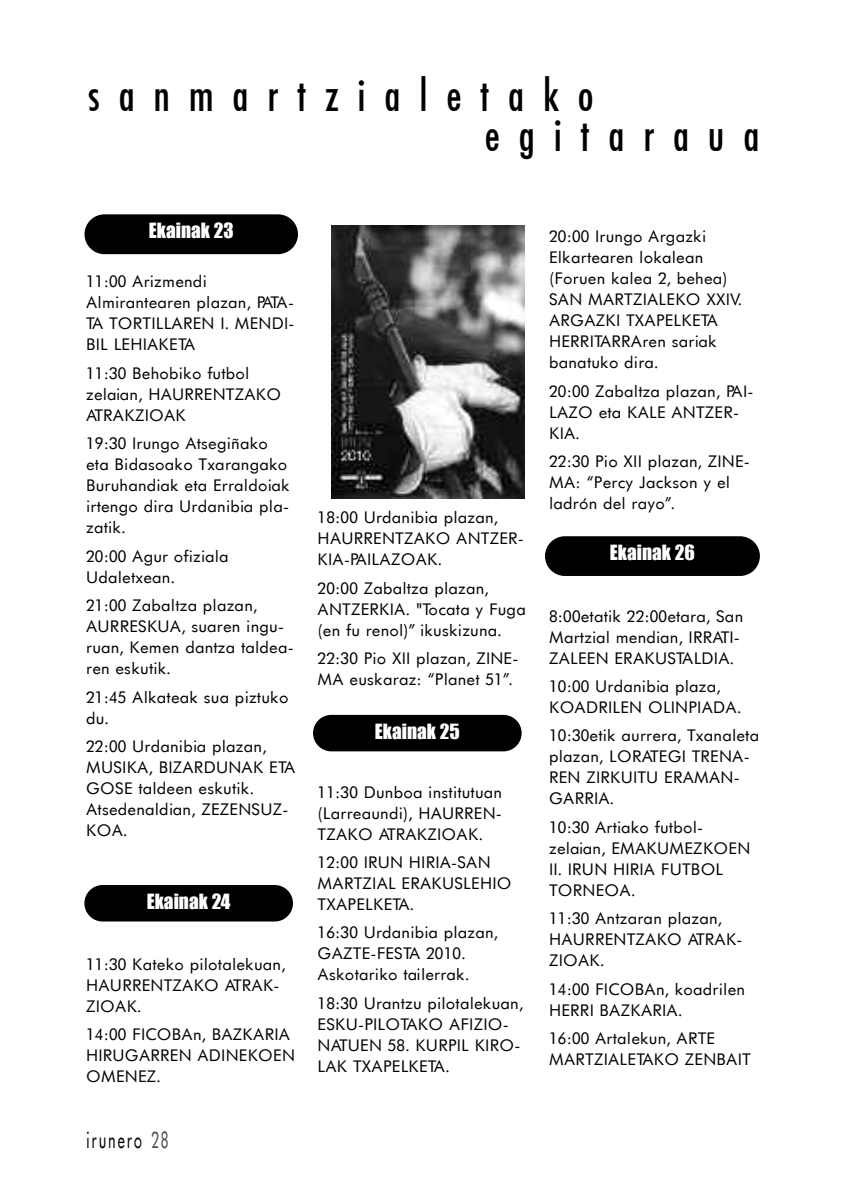
<style>
.page{position:relative;width:844px;height:1191px;background:#fff}
.page>*{position:absolute;margin:0;border:0;box-sizing:border-box;transform-origin:0 0}
.t1{font:43.75px/40.2px "Futurist Condensed";letter-spacing:.43em;color:#000}
.t2{font:22.4px "Futurist";letter-spacing:.11em;color:#000;scale:.62 1}
.t3{font:19.25px "Impact";color:#fff}
.t4{font:15.75px/21px "Futurist";color:#000}
.s1{color:#4d4d4d}
</style>
<div class="page">
<div style="left:313px;top:715px;width:208px;height:36px;background:#000;border-radius:18px"></div>
<div style="left:84px;top:885px;width:209px;height:36px;background:#000;border-radius:18px"></div>
<div style="left:545px;top:536px;width:214px;height:40px;background:#000;border-radius:20px"></div>
<div style="left:84px;top:214px;width:214px;height:40px;background:#000;border-radius:20px"></div>
<img style="left:331px;top:225px;width:193px;height:273px">
<h1 class="t1" style="left:485px;top:75px;width:276px;text-indent:-397px">sanmartzialetako egitaraua</h1>
<p class="t3" style="left:149px;top:219px;width:86px">Ekainak 23</p>
<p class="t4" style="left:86px;top:271px;width:210px">11:00 Arizmendi<br>Almirantearen plazan, PATA-<br>TA TORTILLAREN I. MENDI-<br>BIL LEHIAKETA</p>
<p class="t4" style="left:86px;top:362px;width:197px">11:30 Behobiko futbol zelaian, HAURRENTZAKO<br>ATRAKZIOAK</p>
<p class="t4" style="left:86px;top:433px;width:205px">19:30 Irungo Atsegiñako eta Bidasoako Txarangako<br>Buruhandiak eta Erraldoiak irtengo dira Urdanibia pla&shy;zatik.</p>
<p class="t4" style="left:86px;top:545px;width:144px">20:00 Agur ofiziala<br>Udaletxean.</p>
<p class="t4" style="left:86px;top:595px;width:209px">21:00 Zabaltza plazan,<br>AURRESKUA, suaren ingu&shy;ruan, Kemen dantza taldea&shy;ren eskutik.</p>
<p class="t4" style="left:86px;top:686px;width:204px">21:45 Alkateak sua piztuko du.</p>
<p class="t4" style="left:86px;top:735px;width:211px">22:00 Urdanibia plazan,<br>MUSIKA, BIZARDUNAK ETA<br>GOSE taldeen eskutik.<br>Atsedenaldian, ZEZENSUZ-<br>KOA.</p>
<p class="t3" style="left:147px;top:889px;width:85px">Ekainak 24</p>
<p class="t4" style="left:86px;top:953px;width:201px">11:30 Kateko pilotalekuan,<br>HAURRENTZAKO ATRAK-<br>ZIOAK.</p>
<p class="t4" style="left:86px;top:1023px;width:210px">14:00 FICOBAn, BAZKARIA<br>HIRUGARREN ADINEKOEN<br>OMENEZ.</p>
<h2 class="t2" style="left:86px;top:1125px;width:135px">irunero <span class="s1">28</span></h2>
<p class="t4" style="left:317px;top:506px;width:208px">18:00 Urdanibia plazan,<br>HAURRENTZAKO ANTZER-<br>KIA-PAILAZOAK.</p>
<p class="t4" style="left:317px;top:577px;width:210px">20:00 Zabaltza plazan,<br>ANTZERKIA. "Tocata y Fuga (en fu renol)” ikuskizuna.</p>
<p class="t4" style="left:317px;top:647px;width:202px">22:30 Pio XII plazan, ZINE-<br>MA euskaraz: “Planet 51”.</p>
<p class="t3" style="left:375px;top:719px;width:86px">Ekainak 25</p>
<p class="t4" style="left:317px;top:781px;width:186px;text-align:justify">11:30 Dunboa institutuan (Larreaundi), HAURREN-TZAKO ATRAKZIOAK.</p>
<p class="t4" style="left:317px;top:851px;width:196px">12:00 IRUN HIRIA-SAN<br>MARTZIAL ERAKUSLEHIO<br>TXAPELKETA.</p>
<p class="t4" style="left:317px;top:922px;width:182px">16:30 Urdanibia plazan,<br>GAZTE-FESTA 2010.<br>Askotariko tailerrak.</p>
<p class="t4" style="left:317px;top:992px;width:207px">18:30 Urantzu pilotalekuan,<br>ESKU-PILOTAKO AFIZIO-<br>NATUEN 58. KURPIL KIRO-<br>LAK TXAPELKETA.</p>
<p class="t4" style="left:549px;top:225px;width:195px">20:00 Irungo Argazki<br>Elkartearen lokalean (Foruen kalea 2, behea)<br>SAN MARTZIALEKO XXIV.<br>ARGAZKI TXAPELKETA<br>HERRITARRAren sariak banatuko dira.</p>
<p class="t4" style="left:549px;top:380px;width:206px">20:00 Zabaltza plazan, PAI-<br>LAZO eta KALE ANTZER-<br>KIA.</p>
<p class="t4" style="left:549px;top:450px;width:202px">22:30 Pio XII plazan, ZINE-<br>MA: “Percy Jackson y el ladrón del rayo”.</p>
<p class="t3" style="left:609px;top:541px;width:86px">Ekainak 26</p>
<p class="t4" style="left:549px;top:605px;width:196px">8:00etatik 22:00etara, San<br>Martzial mendian, IRRATI-<br>ZALEEN ERAKUSTALDIA.</p>
<p class="t4" style="left:549px;top:675px;width:194px">10:00 Urdanibia plaza,<br>KOADRILEN OLINPIADA.</p>
<p class="t4" style="left:549px;top:725px;width:212px">10:30etik aurrera, Txanaleta plazan, LORATEGI TRENA-<br>REN ZIRKUITU ERAMAN-<br>GARRIA.</p>
<p class="t4" style="left:549px;top:816px;width:203px">10:30 Artiako futbol&shy;zelaian, EMAKUMEZKOEN<br>II. IRUN HIRIA FUTBOL<br>TORNEOA.</p>
<p class="t4" style="left:549px;top:908px;width:195px">11:30 Antzaran plazan,<br>HAURRENTZAKO ATRAK-<br>ZIOAK.</p>
<p class="t4" style="left:549px;top:978px;width:198px">14:00 FICOBAn, koadrilen<br>HERRI BAZKARIA.</p>
<p class="t4" style="left:549px;top:1027px;width:203px">16:00 Artalekun, ARTE<br>MARTZIALETAKO ZENBAIT</p>
</div>
